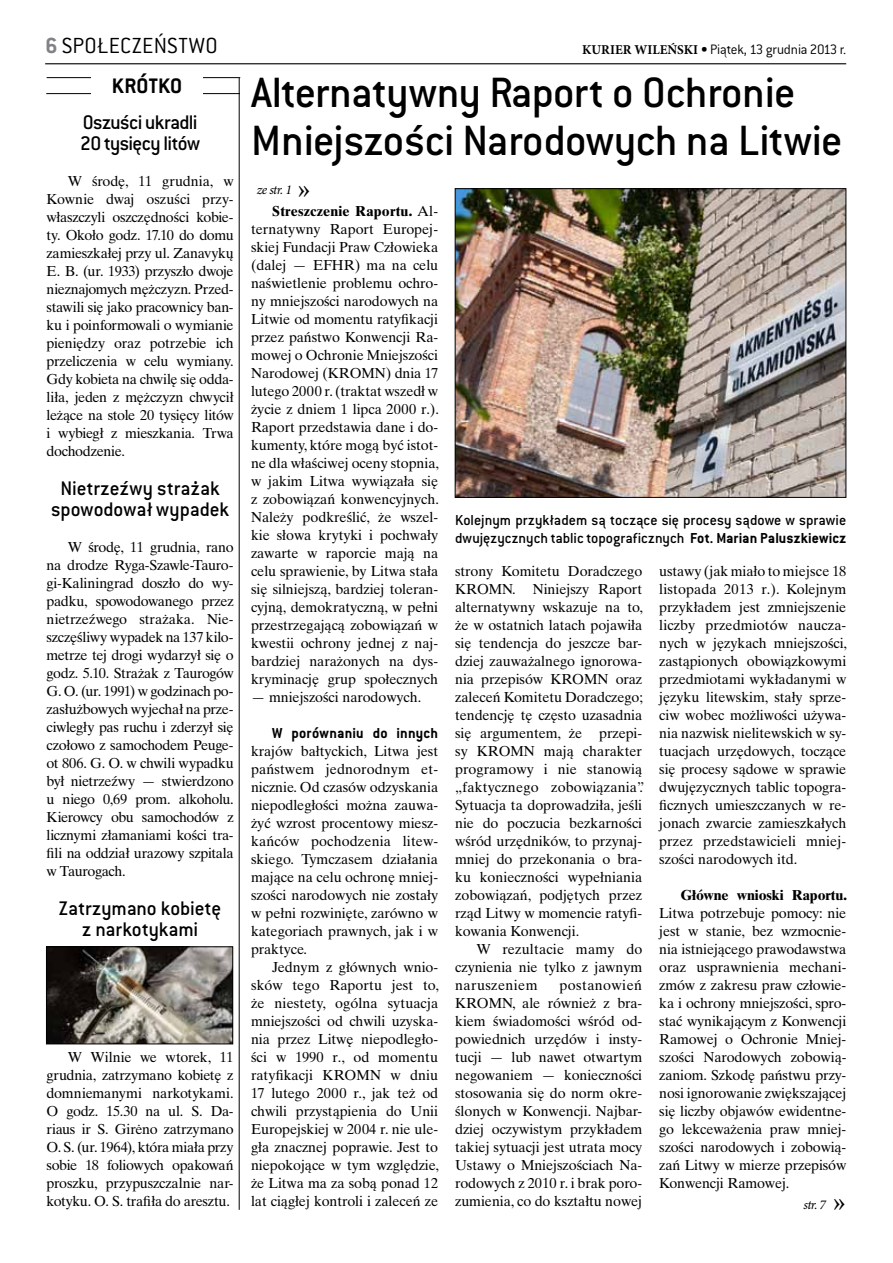
<style>
.page{position:relative;width:893px;height:1263px;background:#fff}
.page>*{position:absolute;margin:0;border:0;box-sizing:border-box;transform-origin:0 0}
.t1{font:46.5px/48px "Conduit ITC Medium";letter-spacing:-.01em;color:#000}
.t2{font:30px "Minion Pro";color:#000}
.t3{font:300 24px "Conduit ITC";letter-spacing:.01em;color:#000}
.t4{font:700 23.1px "Conduit ITC";letter-spacing:.01em;color:#000}
.t5{font:21.6px/21px "Conduit ITC Medium";letter-spacing:-.005em;color:#000;text-align:center}
.t6{font:21.6px/21px "Conduit ITC Medium";letter-spacing:-.035em;color:#000}
.t7{font:15.9px/18px "Conduit ITC Medium";color:#000}
.t8{font:700 15.9px "Conduit ITC";letter-spacing:.015em;color:#000}
.t9{font:300 15px "Conduit ITC";letter-spacing:-.015em;color:#000}
.t10{font:14.4px/18px "Times Ten LT Std";letter-spacing:-.005em;color:#000;text-align:justify}
.t11{font:700 14.4px "Times Ten LT Std";letter-spacing:-.01em;color:#000}
.t12{font:italic 13.5px "Minion Pro";letter-spacing:-.05em;color:#000}
.s1{font-weight:700;color:#808285}
.s2{font-family:"Minion Pro";font-weight:700;font-size:13.5px}
.s3{font-weight:700}
.s4{font-family:"Conduit ITC";font-weight:700}
</style>
<div class="page">
<hr style="left:45px;top:63px;width:801px;height:1px;background:#000">
<img style="left:457px;top:191px;width:387px;height:304px">
<div style="left:455px;top:189px;width:391px;height:308px;border:1px solid #000"></div>
<hr style="left:47px;top:77px;width:193px;height:1px;background:#000">
<hr style="left:46px;top:93px;width:194px;height:1px;background:#000">
<div style="left:91px;top:71px;width:112px;height:30px;background:#fff"></div>
<hr style="left:239px;top:78px;width:1px;height:1132px;background:#000">
<img style="left:48px;top:948px;width:183px;height:94px">
<div style="left:46px;top:946px;width:187px;height:98px;border:1px solid #000"></div>
<h3 class="t3" style="left:45px;top:33px;width:174px"><span class="s1">6</span> SPOŁECZEŃSTWO</h3>
<p class="t9" style="left:582px;top:41px;width:266px"><span class="s2">KURIER WILEŃSKI</span> <span class="s3">•</span> Piątek, 13 grudnia 2013 r.</p>
<h3 class="t4" style="left:112px;top:72px;width:72px">KRÓTKO</h3>
<h3 class="t6" style="left:80px;top:112px;width:121px">Oszuści ukradli<br>20 tysięcy litów</h3>
<p class="t10" style="left:47px;top:172px;width:189px;text-indent:21px">W środę, 11 grudnia, w Kownie dwaj oszuści przy&shy;właszczyli oszczędności kobie&shy;ty. Około godz. 17.10 do domu zamieszkałej przy ul. Zanavykų E. B. (ur. 1933) przyszło dwoje nieznajomych mężczyzn. Przed&shy;stawili się jako pracownicy ban&shy;ku i poinformowali o wymianie pieniędzy oraz potrzebie ich przeliczenia w celu wymiany.<br>Gdy kobieta na chwilę się odda&shy;liła, jeden z mężczyzn chwycił leżące na stole 20 tysięcy litów i wybiegł z mieszkania. Trwa dochodzenie.</p>
<h3 class="t5" style="left:51px;top:478px;width:179px">Nietrzeźwy strażak spowodował wypadek</h3>
<p class="t10" style="left:47px;top:538px;width:189px;text-indent:21px">W środę, 11 grudnia, rano na drodze Ryga-Szawle-Tauro&shy;gi-Kaliningrad doszło do wy&shy;padku, spowodowanego przez nietrzeźwego strażaka. Nie&shy;szczęśliwy wypadek na 137 kilo&shy;metrze tej drogi wydarzył się o godz. 5.10. Strażak z Taurogów G. O. (ur. 1991) w godzinach po&shy;zasłużbowych wyjechał na prze&shy;ciwległy pas ruchu i zderzył się czołowo z samochodem Peuge&shy;ot 806. G. O. w chwili wypadku był nietrzeźwy — stwierdzono u niego 0,69 prom. alkoholu.<br>Kierowcy obu samochodów z licznymi złamaniami kości tra&shy;fili na oddział urazowy szpitala w Taurogach.</p>
<h3 class="t5" style="left:59px;top:898px;width:164px">Zatrzymano kobietę z narkotykami</h3>
<p class="t10" style="left:47px;top:1048px;width:189px;text-indent:21px">W Wilnie we wtorek, 11 grudnia, zatrzymano kobietę z domniemanymi narkotykami.<br>O godz. 15.30 na ul. S. Da&shy;riaus ir S. Girėno zatrzymano O. S. (ur. 1964), która miała przy sobie 18 foliowych opakowań proszku, przypuszczalnie nar&shy;kotyku. O. S. trafiła do aresztu.</p>
<h1 class="t1" style="left:251px;top:68px;width:593px">Alternatywny Raport o Ochronie<br>Mniejszości Narodowych na Litwie</h1>
<p class="t12" style="left:257px;top:180px;width:36px">ze str. 1</p>
<h2 class="t2" style="left:298px;top:168px;width:15px">»</h2>
<p class="t10" style="left:251px;top:202px;width:189px;text-indent:21px"><span class="s3">Streszczenie Raportu.</span> Al&shy;ternatywny Raport Europej&shy;skiej Fundacji Praw Człowieka (dalej — EFHR) ma na celu naświetlenie problemu ochro&shy;ny mniejszości narodowych na Litwie od momentu ratyfikacji przez państwo Konwencji Ra&shy;mowej o Ochronie Mniejszości Narodowej (KROMN) dnia 17 lutego 2000 r. (traktat wszedł w życie z dniem 1 lipca 2000 r.).<br>Raport przedstawia dane i do&shy;kumenty, które mogą być istot&shy;ne dla właściwej oceny stopnia, w jakim Litwa wywiązała się z zobowiązań konwencyjnych.<br>Należy podkreślić, że wszel&shy;kie słowa krytyki i pochwały zawarte w raporcie mają na celu sprawienie, by Litwa stała się silniejszą, bardziej toleran&shy;cyjną, demokratyczną, w pełni przestrzegającą zobowiązań w kwestii ochrony jednej z naj&shy;bardziej narażonych na dys&shy;kryminację grup społecznych</p>
<p class="t10" style="left:251px;top:688px;width:172px">— mniejszości narodowych.</p>
<p class="t8" style="left:272px;top:724px;width:167px">W porównaniu do innych</p>
<p class="t10" style="left:251px;top:742px;width:189px">krajów bałtyckich, Litwa jest państwem jednorodnym et&shy;nicznie. Od czasów odzyskania niepodległości można zauwa&shy;żyć wzrost procentowy miesz&shy;kańców pochodzenia litew&shy;skiego. Tymczasem działania mające na celu ochronę mniej&shy;szości narodowych nie zostały w pełni rozwinięte, zarówno w kategoriach prawnych, jak i w praktyce.</p>
<p class="t10" style="left:251px;top:958px;width:189px;text-indent:21px">Jednym z głównych wnio&shy;sków tego Raportu jest to, że niestety, ogólna sytuacja mniejszości od chwili uzyska&shy;nia przez Litwę niepodległo&shy;ści w 1990 r., od momentu ratyfikacji KROMN w dniu 17 lutego 2000 r., jak też od chwili przystąpienia do Unii Europejskiej w 2004 r. nie ule&shy;gła znacznej poprawie. Jest to niepokojące w tym względzie, że Litwa ma za sobą ponad 12 lat ciągłej kontroli i zaleceń ze</p>
<p class="t7" style="left:455px;top:511px;width:393px">Kolejnym przykładem są toczące się procesy sądowe w sprawie dwujęzycznych tablic topograficznych <span class="s4">Fot. Marian Paluszkiewicz</span></p>
<p class="t10" style="left:455px;top:562px;width:191px;text-align:left">strony Komitetu Doradczego<br>KROMN. Niniejszy Raport alternatywny wskazuje na to, że w ostatnich latach pojawiła się tendencja do jeszcze bar&shy;dziej zauważalnego ignorowa&shy;nia przepisów KROMN oraz zaleceń Komitetu Doradczego; tendencję tę często uzasadnia się argumentem, że przepi&shy;sy KROMN mają charakter programowy i nie stanowią „faktycznego zobowiązania”.<br>Sytuacja ta doprowadziła, jeśli nie do poczucia bezkarności wśród urzędników, to przynaj&shy;mniej do przekonania o bra&shy;ku konieczności wypełniania zobowiązań, podjętych przez rząd Litwy w momencie ratyfi&shy;kowania Konwencji.</p>
<p class="t10" style="left:455px;top:940px;width:189px;text-indent:21px">W rezultacie mamy do czynienia nie tylko z jawnym naruszeniem</p>
<p class="t10" style="left:455px;top:976px;width:189px;text-indent:104px">postanowień KROMN, ale również z bra&shy;kiem świadomości wśród od&shy;powiednich urzędów i insty&shy;tucji — lub nawet otwartym negowaniem — konieczności stosowania się do norm okre&shy;ślonych w Konwencji. Najbar&shy;dziej oczywistym przykładem takiej sytuacji jest utrata mocy Ustawy o Mniejszościach Na&shy;rodowych z 2010 r. i brak poro&shy;zumienia, co do kształtu nowej</p>
<p class="t10" style="left:659px;top:562px;width:189px">ustawy (jak miało to miejsce 18 listopada 2013 r.). Kolejnym przykładem jest zmniejszenie liczby przedmiotów naucza&shy;nych w językach mniejszości, zastąpionych obowiązkowymi przedmiotami wykładanymi w języku litewskim, stały sprze&shy;ciw wobec możliwości używa&shy;nia nazwisk nielitewskich w sy&shy;tuacjach urzędowych, toczące się procesy sądowe w sprawie dwujęzycznych tablic topogra&shy;ficznych umieszczanych w re&shy;jonach zwarcie zamieszkałych przez przedstawicieli mniej&shy;szości narodowych itd.</p>
<p class="t11" style="left:680px;top:886px;width:168px">Główne wnioski Raportu.</p>
<p class="t10" style="left:659px;top:904px;width:189px">Litwa potrzebuje pomocy: nie jest w stanie, bez wzmocnie&shy;nia istniejącego prawodawstwa oraz usprawnienia mechani&shy;zmów z zakresu praw człowie&shy;ka i ochrony mniejszości, spro&shy;stać wynikającym z Konwencji Ramowej o Ochronie Mniej&shy;szości Narodowych zobowią&shy;zaniom. Szkodę państwu przy&shy;nosi ignorowanie zwiększającej się liczby objawów ewidentne&shy;go lekceważenia praw mniej&shy;szości narodowych i zobowią&shy;zań Litwy w mierze przepisów Konwencji Ramowej.</p>
<p class="t12" style="left:803px;top:1196px;width:24px">str. 7</p>
<h2 class="t2" style="left:833px;top:1181px;width:15px">»</h2>
</div>
